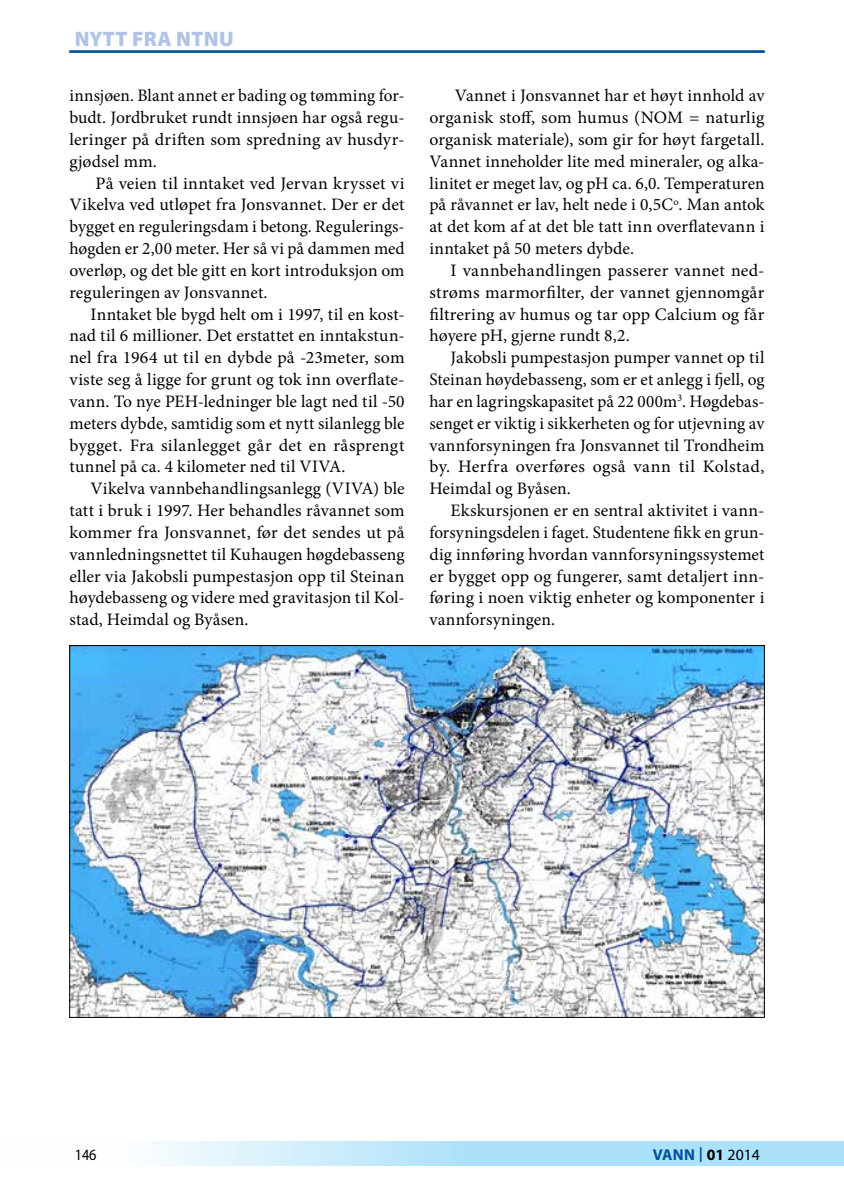
<style>
.page{position:relative;width:844px;height:1191px;background:#fff}
.page>*{position:absolute;margin:0;border:0;box-sizing:border-box;transform-origin:0 0}
.t1{font:900 21px "Myriad Pro";letter-spacing:.02em;color:#aec3e6}
.t2{font:17.5px/21.9px "Minion Pro";letter-spacing:.01em;color:#000;text-align:justify}
.t3{font:700 15.75px "Myriad Pro";letter-spacing:.01em;color:#00529c}
.t4{font:15.75px "Myriad Pro";color:#000;scale:.9 1}
.s1{font-weight:400;font-size:21.88px}
.s2{color:#000}
.s3{font-weight:400;color:#000}
</style>
<div class="page">
<svg style="left:843px;top:1141px;width:1px;height:25px"></svg>
<svg style="left:157px;top:1141px;width:686px;height:25px;background:#bbe6fa"></svg>
<hr style="left:69px;top:51px;width:695px;height:1px;background:#00529c">
<img style="left:71px;top:647px;width:691px;height:368px">
<p class="t1" style="left:75px;top:27px;width:161px">NYTT FRA NTNU</p>
<p class="t2" style="left:69px;top:85px;width:336px">innsjøen. Blant annet er bading og tømming for&shy;budt. Jordbruket rundt innsjøen har også regu&shy;leringer på driften som spredning av husdyr&shy;gjødsel mm.</p>
<p class="t2" style="left:69px;top:172px;width:336px;text-indent:26px">På veien til inntaket ved Jervan krysset vi Vikelva ved utløpet fra Jonsvannet. Der er det bygget en reguleringsdam i betong. Regulerings&shy;høgden er 2,00 meter. Her så vi på dammen med overløp, og det ble gitt en kort introduksjon om reguleringen av Jonsvannet.</p>
<p class="t2" style="left:69px;top:303px;width:336px;text-indent:21px">Inntaket ble bygd helt om i 1997, til en kost&shy;nad til 6 millioner. Det erstattet en inntakstun&shy;nel fra 1964 ut til en dybde på -23meter, som viste seg å ligge for grunt og tok inn overflate&shy;vann. To nye PEH-ledninger ble lagt ned til -50 meters dybde, samtidig som et nytt silanlegg ble bygget. Fra silanlegget går det en råsprengt tunnel på ca. 4 kilometer ned til VIVA.</p>
<p class="t2" style="left:69px;top:478px;width:336px;text-indent:21px">Vikelva vannbehandlingsanlegg (VIVA) ble tatt i bruk i 1997. Her behandles råvannet som kommer fra Jonsvannet, før det sendes ut på vannledningsnettet til Kuhaugen høgdebasseng eller via Jakobsli pumpestasjon opp til Steinan høydebasseng og videre med gravitasjon til Kol&shy;stad, Heimdal og Byåsen.</p>
<p class="t2" style="left:429px;top:85px;width:336px;text-indent:25px">Vannet i Jonsvannet har et høyt innhold av organisk stoff, som humus (NOM = naturlig organisk materiale), som gir for høyt fargetall.<br>Vannet inneholder lite med mineraler, og alka&shy;linitet er meget lav, og pH ca. 6,0. Temperaturen på råvannet er lav, helt nede i 0,5C<sup>o</sup>. Man antok at det kom af at det ble tatt inn overflatevann i inntaket på 50 meters dybde.</p>
<p class="t2" style="left:429px;top:259px;width:336px;text-indent:21px">I vannbehandlingen passerer vannet ned&shy;strøms marmorfilter, der vannet gjennomgår filtrering av humus og tar opp Calcium og får høyere pH, gjerne rundt 8,2.</p>
<p class="t2" style="left:429px;top:347px;width:336px;text-indent:21px">Jakobsli pumpestasjon pumper vannet op til Steinan høydebasseng, som er et anlegg i fjell, og har en lagringskapasitet på 22 000m<sup>3</sup>. Høgdebas&shy;senget er viktig i sikkerheten og for utjevning av vannforsyningen fra Jonsvannet til Trondheim by. Herfra overføres også vann til Kolstad, Heimdal og Byåsen.</p>
<p class="t2" style="left:429px;top:499px;width:336px;text-indent:21px">Ekskursjonen er en sentral aktivitet i vann&shy;forsyningsdelen i faget. Studentene fikk en grun&shy;dig innføring hvordan vannforsyningssystemet er bygget opp og fungerer, samt detaljert inn&shy;føring i noen viktig enheter og komponenter i vannforsyningen.</p>
<p class="t4" style="left:75px;top:1145px;width:26px">146</p>
<p class="t3" style="left:652px;top:1144px;width:109px">VANN <span class="s1">I</span> <span class="s2">01</span> <span class="s3">2014</span></p>
</div>
